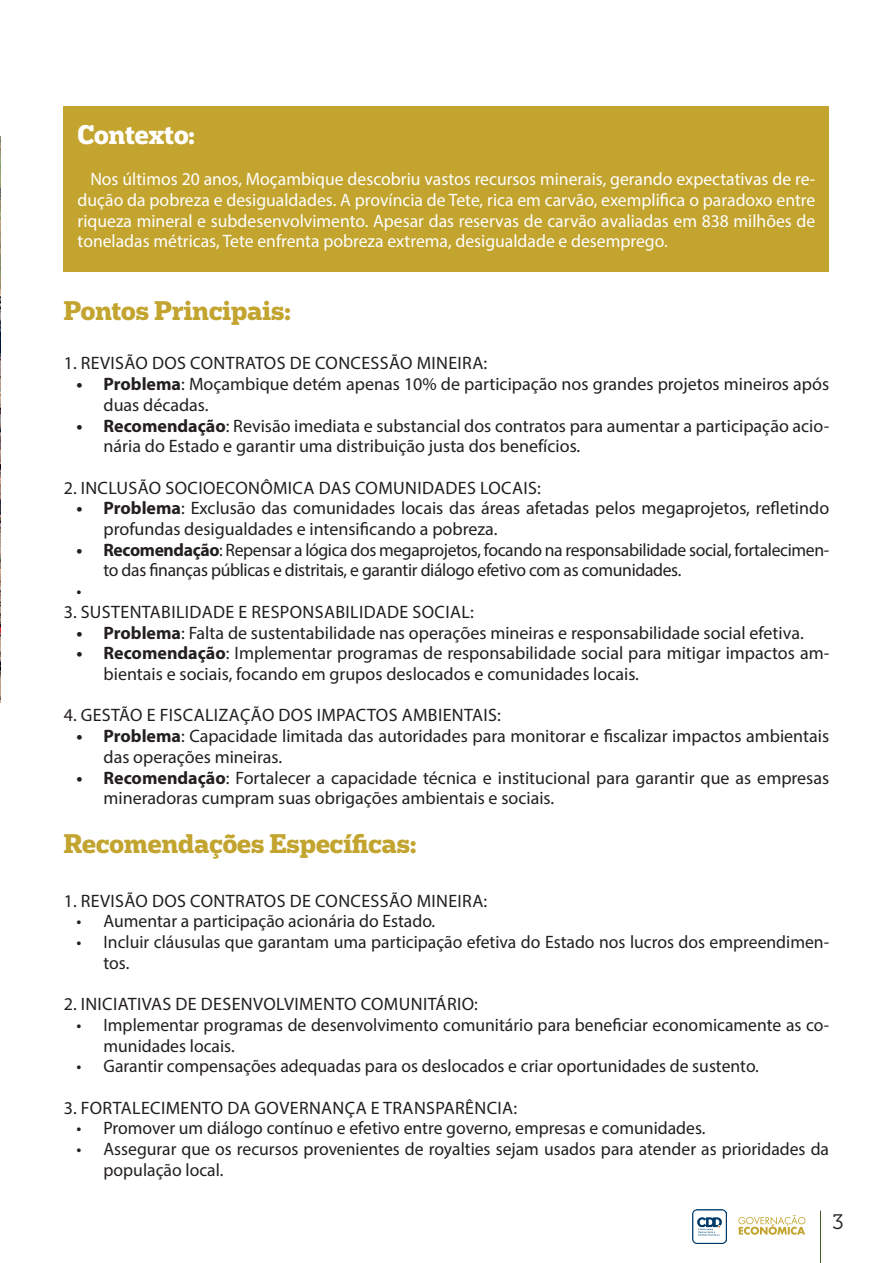
<style>
.page{position:relative;width:893px;height:1263px;background:#fff}
.page>*{position:absolute;margin:0;border:0;box-sizing:border-box;transform-origin:0 0}
.t1{font:700 25.5px "Popular";color:#c2a42e}
.t2{font:700 25.5px "Popular";color:#fff}
.t3{font:21px "Museo 300";color:#231f20}
.t4{font:18px/20.7px "Myriad Pro";color:#231f20}
.t5{font:18px/20.7px "Myriad Pro";color:#fff;text-align:justify}
.t6{font:18px "Myriad Pro";letter-spacing:.02em;color:#231f20}
.t7{font:18px "Myriad Pro";letter-spacing:-.02em;color:#231f20}
.s1{font-weight:700}
</style>
<div class="page">
<hr style="left:820px;top:1211px;width:1px;height:52px;background:#425827">
<svg style="left:738px;top:1215px;width:67px;height:20px"></svg>
<img style="left:692px;top:1210px;width:34px;height:34px">
<div style="left:64px;top:106px;width:765px;height:166px;background:#c2a42e"></div>
<img style="left:0;top:136px;width:1px;height:566px">
<h1 class="t2" style="left:78px;top:117px;width:119px">Contexto:</h1>
<p class="t5" style="left:78px;top:168px;width:739px;text-indent:13px">Nos últimos 20 anos, Moçambique descobriu vastos recursos minerais, gerando expectativas de re&shy;dução da pobreza e desigualdades. A província de Tete, rica em carvão, exemplifica o paradoxo entre riqueza mineral e subdesenvolvimento. Apesar das reservas de carvão avaliadas em 838 milhões de toneladas métricas, Tete enfrenta pobreza extrema, desigualdade e desemprego.</p>
<h1 class="t1" style="left:64px;top:294px;width:228px">Pontos Principais:</h1>
<p class="t6" style="left:64px;top:352px;width:425px">1. REVISÃO DOS CONTRATOS DE CONCESSÃO MINEIRA:</p>
<p class="t4" style="left:104px;top:373px;width:727px;text-indent:-27px"><span class="s1">• Problema</span>: Moçambique detém apenas 10% de participação nos grandes projetos mineiros após duas décadas.</p>
<p class="t4" style="left:104px;top:415px;width:727px;text-indent:-27px"><span class="s1">• Recomendação</span>: Revisão imediata e substancial dos contratos para aumentar a participação acio&shy;nária do Estado e garantir uma distribuição justa dos benefícios.</p>
<p class="t6" style="left:64px;top:476px;width:478px">2. INCLUSÃO SOCIOECONÔMICA DAS COMUNIDADES LOCAIS:</p>
<p class="t4" style="left:104px;top:498px;width:727px;text-indent:-27px"><span class="s1">• Problema</span>: Exclusão das comunidades locais das áreas afetadas pelos megaprojetos, refletindo profundas desigualdades e intensificando a pobreza.</p>
<p class="t7" style="left:77px;top:539px;width:754px"><span class="s1">• Recomendação</span>: Repensar a lógica dos megaprojetos, focando na responsabilidade social, fortalecimen-</p>
<p class="t7" style="left:104px;top:559px;width:579px">to das finanças públicas e distritais, e garantir diálogo efetivo com as comunidades.</p>
<p class="t4" style="left:77px;top:580px;width:7px">•</p>
<p class="t6" style="left:64px;top:601px;width:412px">3. SUSTENTABILIDADE E RESPONSABILIDADE SOCIAL:</p>
<p class="t4" style="left:77px;top:622px;width:729px"><span class="s1">• Problema</span>: Falta de sustentabilidade nas operações mineiras e responsabilidade social efetiva.</p>
<p class="t4" style="left:104px;top:643px;width:727px;text-indent:-27px"><span class="s1">• Recomendação</span>: Implementar programas de responsabilidade social para mitigar impactos am&shy;bientais e sociais, focando em grupos deslocados e comunidades locais.</p>
<p class="t6" style="left:64px;top:704px;width:439px">4. GESTÃO E FISCALIZAÇÃO DOS IMPACTOS AMBIENTAIS:</p>
<p class="t4" style="left:104px;top:725px;width:727px;text-indent:-27px"><span class="s1">• Problema</span>: Capacidade limitada das autoridades para monitorar e fiscalizar impactos ambientais das operações mineiras.</p>
<p class="t4" style="left:104px;top:767px;width:727px;text-indent:-27px"><span class="s1">• Recomendação</span>: Fortalecer a capacidade técnica e institucional para garantir que as empresas mineradoras cumpram suas obrigações ambientais e sociais.</p>
<h1 class="t1" style="left:64px;top:827px;width:354px">Recomendações Específicas:</h1>
<p class="t6" style="left:64px;top:889px;width:425px">1. REVISÃO DOS CONTRATOS DE CONCESSÃO MINEIRA:</p>
<p class="t4" style="left:77px;top:911px;width:360px">• Aumentar a participação acionária do Estado.</p>
<p class="t4" style="left:104px;top:931px;width:727px;text-indent:-27px">• Incluir cláusulas que garantam uma participação efetiva do Estado nos lucros dos empreendimen&shy;tos.</p>
<p class="t6" style="left:64px;top:993px;width:416px">2. INICIATIVAS DE DESENVOLVIMENTO COMUNITÁRIO:</p>
<p class="t4" style="left:104px;top:1014px;width:727px;text-indent:-27px">• Implementar programas de desenvolvimento comunitário para beneficiar economicamente as co&shy;munidades locais.</p>
<p class="t4" style="left:77px;top:1055px;width:684px">• Garantir compensações adequadas para os deslocados e criar oportunidades de sustento.</p>
<p class="t6" style="left:64px;top:1096px;width:455px">3. FORTALECIMENTO DA GOVERNANÇA E TRANSPARÊNCIA:</p>
<p class="t4" style="left:77px;top:1118px;width:630px">• Promover um diálogo contínuo e efetivo entre governo, empresas e comunidades.</p>
<p class="t4" style="left:104px;top:1138px;width:727px;text-indent:-27px">• Assegurar que os recursos provenientes de royalties sejam usados para atender as prioridades da população local.</p>
<p class="t3" style="left:832px;top:1210px;width:13px">3</p>
</div>
